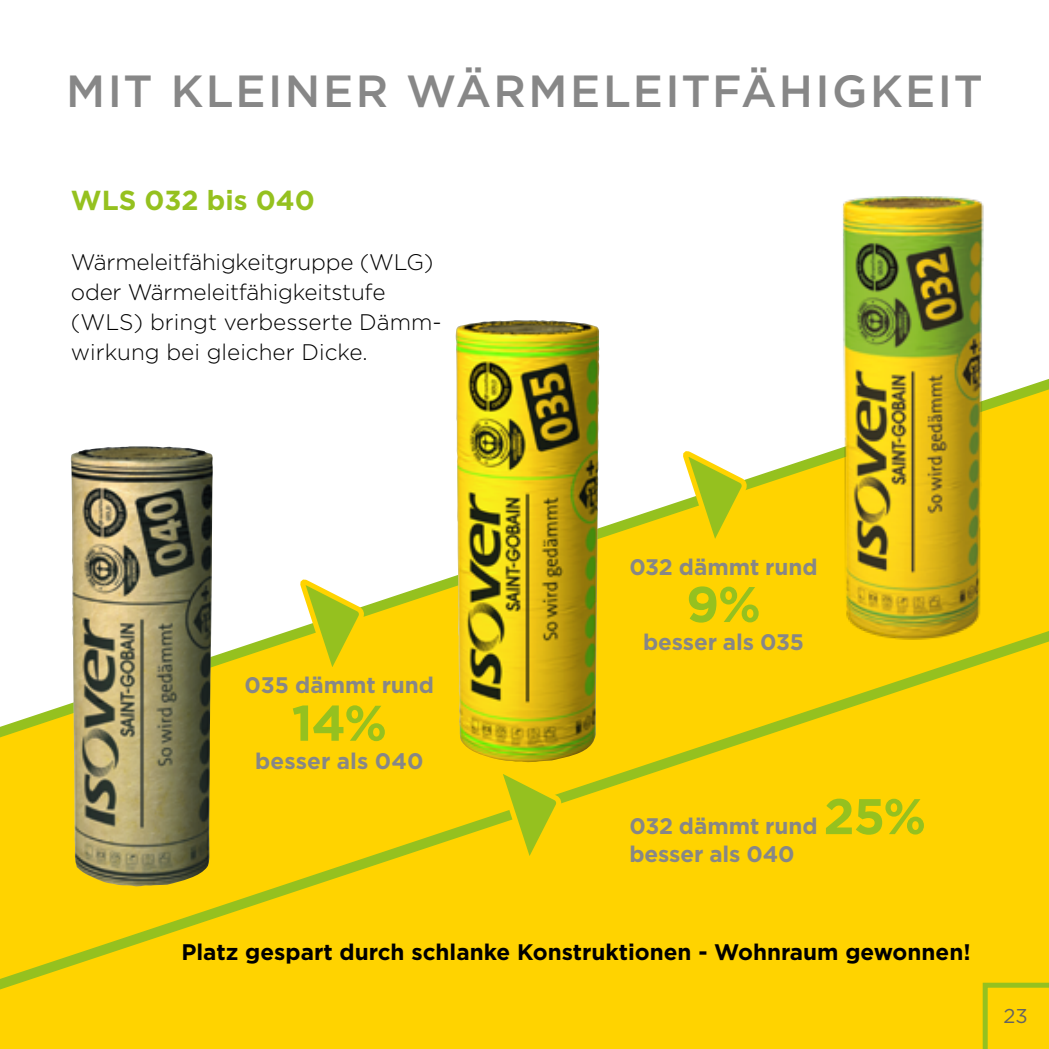
<style>
.page{position:relative;width:1049px;height:1049px;background:#fff}
.page>*{position:absolute;margin:0;border:0;box-sizing:border-box;transform-origin:0 0}
.Copy_Light_9pt{font:700 50px "Gotham";color:#95c11f}
.t1{font:500 45px "Gotham";letter-spacing:.055em;color:#878787}
.Copy_Light_9pt-2{font:700 27.5px "Gotham";color:#95c11f}
.Copy_Light_9pt-3{font:300 22.5px/30px "Gotham";letter-spacing:-.01em;color:#000}
.Copy_Light_9pt-4{font:700 22.5px "Gotham";color:#878787}
.Subhead_Bold_9pt{font:700 22.5px "Gotham";color:#000}
.t2{font:20px "Gotham";color:#646363}
</style>
<div class="page">
<svg style="left:70px;top:379px;width:979px;height:222px"></svg>
<div style="left:0;top:601px;width:1049px;height:448px;background:#ffd300"></div>
<img style="left:455px;top:320px;width:145px;height:442px">
<img style="left:805px;top:196px;width:206px;height:463px">
<img style="left:71px;top:446px;width:142px;height:440px">
<svg style="left:300px;top:576px;width:69px;height:102px"></svg>
<svg style="left:682px;top:447px;width:70px;height:102px"></svg>
<svg style="left:497px;top:765px;width:69px;height:101px;background:#dfcd09"></svg>
<svg style="left:983px;top:983px;width:66px;height:66px;background:#f0d004"></svg>
<p class="t1" style="left:66px;top:62px;width:918px">MIT KLEINER WÄRMELEITFÄHIGKEIT</p>
<p class="Copy_Light_9pt-2" style="left:71px;top:182px;width:246px">WLS 032 bis 040</p>
<p class="Copy_Light_9pt-3" style="left:71px;top:246px;width:369px">Wärmeleitfähigkeitgruppe (WLG) oder Wärmeleitfähigkeitstufe (WLS) bringt verbesserte Dämm&shy;wirkung bei gleicher Dicke.</p>
<p class="Copy_Light_9pt-4" style="left:245px;top:670px;width:191px">035 dämmt rund</p>
<p class="Copy_Light_9pt" style="left:292px;top:690px;width:97px">14%</p>
<p class="Copy_Light_9pt-4" style="left:255px;top:746px;width:170px">besser als 040</p>
<p class="Copy_Light_9pt-4" style="left:629px;top:552px;width:190px">032 dämmt rund</p>
<p class="Copy_Light_9pt" style="left:686px;top:571px;width:76px">9%</p>
<p class="Copy_Light_9pt-4" style="left:643px;top:627px;width:162px">besser als 035</p>
<p class="Copy_Light_9pt-4" style="left:629px;top:811px;width:190px">032 dämmt rund</p>
<p class="Copy_Light_9pt-4" style="left:629px;top:839px;width:167px">besser als 040</p>
<p class="Copy_Light_9pt" style="left:823px;top:783px;width:104px">25%</p>
<p class="Subhead_Bold_9pt" style="left:181px;top:937px;width:791px">Platz gespart durch schlanke Konstruktionen - Wohnraum gewonnen!</p>
<p class="t2" style="left:1003px;top:1003px;width:26px">23</p>
</div>
